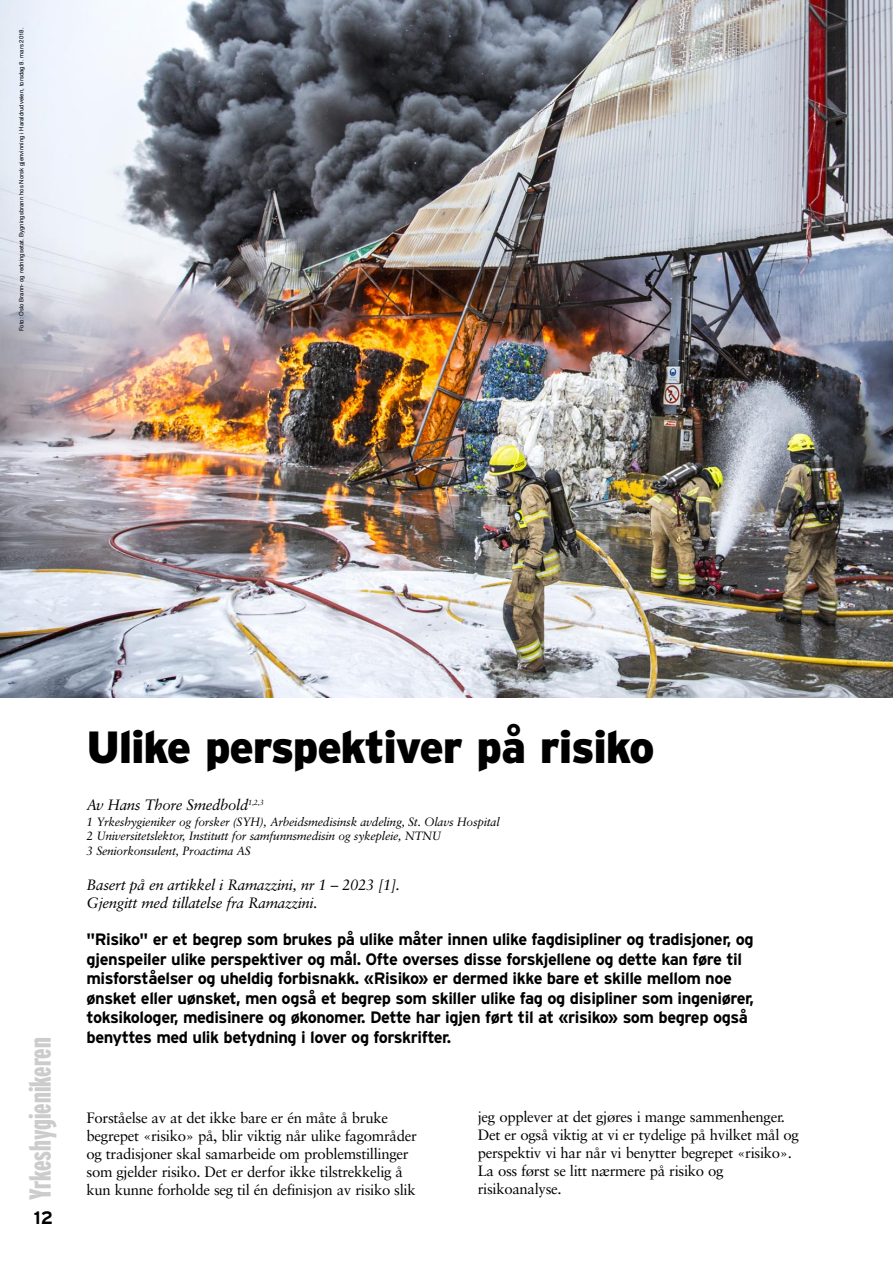
<style>
.page{position:relative;width:893px;height:1263px;background:#fff}
.page>*{position:absolute;margin:0;border:0;box-sizing:border-box;transform-origin:0 0}
.t1{font:900 45px "Interstate";letter-spacing:-.03em;color:#000}
.t2{font:900 extra-condensed 30.3px "Interstate";color:#ccc}
.t3{font:700 18px "Interstate";color:#000}
.t4{font:700 16.5px/19.5px "Interstate";letter-spacing:-.03em;color:#000}
.t5{font:15px/18px "Sabon";letter-spacing:-.02em;color:#000}
.t6{font:italic 15px "Sabon";letter-spacing:-.02em;color:#000}
.t7{font:italic 12px "Sabon";letter-spacing:-.02em;color:#000}
.t8{font:6px "Helvetica";color:#000}
</style>
<div class="page">
<img style="left:0;top:0;width:893px;height:697px">
<p class="t8" style="left:19px;top:331px;width:305px;rotate:-90deg">Foto: Oslo Brann- og redningsetat. Bygningsbrann hos Norsk gjenvinning i Haraldrudveien, torsdag 8. mars 2018.</p>
<p class="t2" style="left:29px;top:1200px;width:164px;rotate:-90deg">Yrkeshygienikeren</p>
<p class="t3" style="left:34px;top:1211px;width:21px">12</p>
<p class="t1" style="left:87px;top:730px;width:570px">Ulike perspektiver på risiko</p>
<p class="t6" style="left:87px;top:799px;width:179px">Av Hans Thore Smedbold<sup>1,2,3</sup></p>
<p class="t7" style="left:87px;top:817px;width:415px">1 Yrkeshygieniker og forsker (SYH), Arbeidsmedisinsk avdeling, St. Olavs Hospital</p>
<p class="t7" style="left:87px;top:831px;width:356px">2 Universitetslektor, Institutt for samfunnsmedisin og sykepleie, NTNU</p>
<p class="t7" style="left:87px;top:846px;width:166px">3 Seniorkonsulent, Proactima AS</p>
<p class="t6" style="left:87px;top:878px;width:315px">Basert på en artikkel i Ramazzini, nr 1 – 2023 [1].</p>
<p class="t6" style="left:87px;top:896px;width:232px">Gjengitt med tillatelse fra Ramazzini.</p>
<p class="t4" style="left:87px;top:931px;width:669px">"Risiko" er et begrep som brukes på ulike måter innen ulike fagdisipliner og tradisjoner, og gjenspeiler ulike perspektiver og mål. Ofte overses disse forskjellene og dette kan føre til misforståelser og uheldig forbisnakk. «Risiko» er dermed ikke bare et skille mellom noe ønsket eller uønsket, men også et begrep som skiller ulike fag og disipliner som ingeniører, toksikologer, medisinere og økonomer. Dette har igjen ført til at «risiko» som begrep også benyttes med ulik betydning i lover og forskrifter.</p>
<p class="t5" style="left:87px;top:1110px;width:332px">Forståelse av at det ikke bare er én måte å bruke begrepet «risiko» på, blir viktig når ulike fagområder og tradisjoner skal samarbeide om problemstillinger som gjelder risiko. Det er derfor ikke tilstrekkelig å kun kunne forholde seg til én definisjon av risiko slik</p>
<p class="t5" style="left:478px;top:1109px;width:323px">jeg opplever at det gjøres i mange sammenhenger.<br>Det er også viktig at vi er tydelige på hvilket mål og perspektiv vi har når vi benytter begrepet «risiko».<br>La oss først se litt nærmere på risiko og risikoanalyse.</p>
</div>
